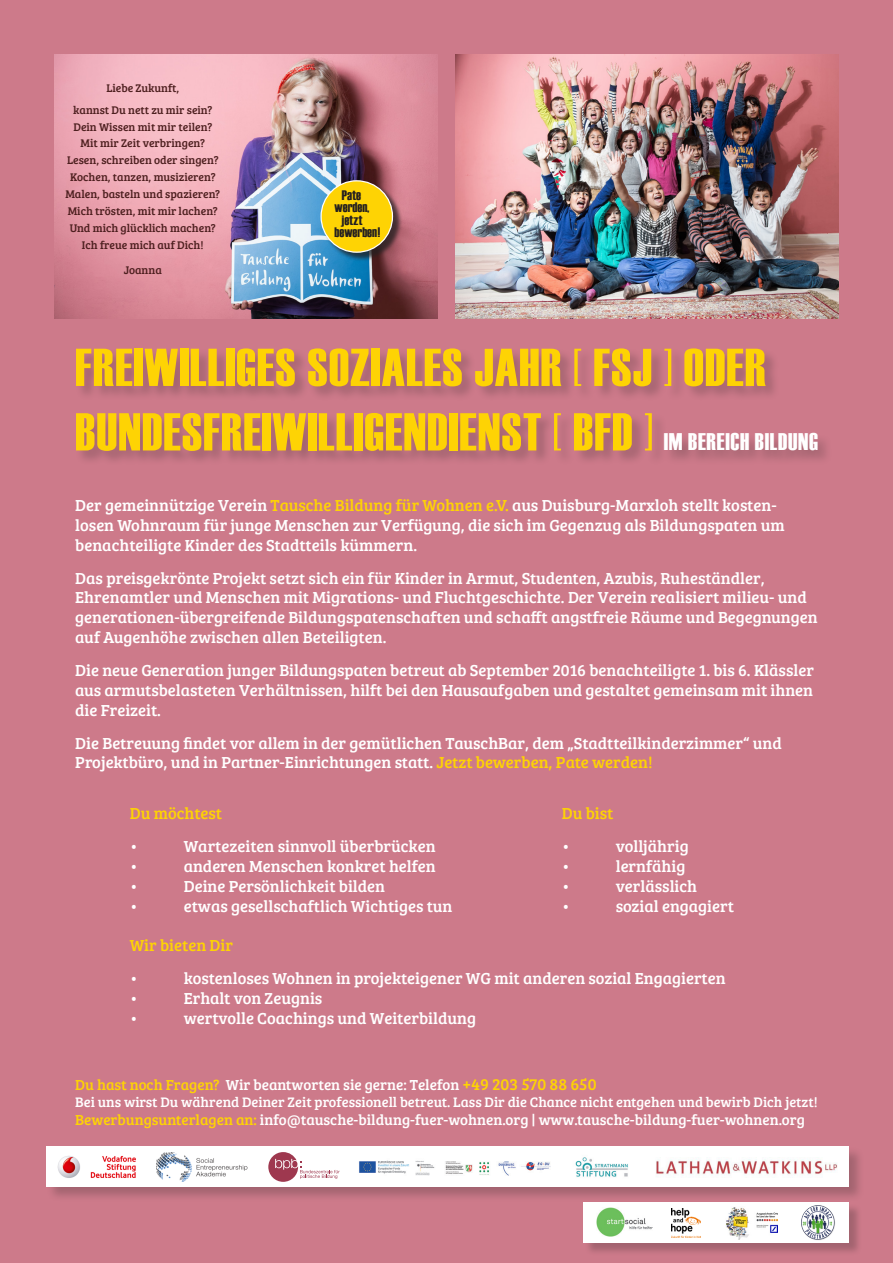
<style>
.page{position:relative;width:893px;height:1263px;background:#cd7a8a}
.page>*{position:absolute;margin:0;border:0;box-sizing:border-box;transform-origin:0 0}
.t1{font:53.25px "Haettenschweiler";letter-spacing:.02em;color:#fed304}
.t2{font:16.5px/19.8px "Bree Serif";color:#fff;text-align:justify}
.t3{font:16.5px "Bree Serif";color:#fed304}
.t4{font:15px "Bree Serif";color:#fff}
.t5{font:14.25px "Bree Serif";color:#fff}
.t6{font:13.8px "Haettenschweiler";color:#231f20}
.t7{font:11.4px/17px "Bree Serif";color:#4d1f1f;text-align:center}
.s1{font-size:24px;color:#fff}
.s2{color:#fed304}
.s3{font-size:16.5px;color:#fed304}
</style>
<div class="page">
<div style="left:46px;top:1146px;width:819px;height:56px;background:#231f20;opacity:.25"></div>
<div style="left:47px;top:1146px;width:802px;height:41px;background:#fff"></div>
<img style="left:359px;top:1160px;width:192px;height:16px">
<img style="left:156px;top:1152px;width:92px;height:30px">
<img style="left:575px;top:1157px;width:53px;height:20px">
<img style="left:656px;top:1157px;width:182px;height:20px">
<img style="left:57px;top:1155px;width:79px;height:23px">
<svg style="left:268px;top:1152px;width:72px;height:30px"></svg>
<div style="left:585px;top:1204px;width:277px;height:52px;background:#231f20;opacity:.25"></div>
<div style="left:583px;top:1203px;width:266px;height:40px;background:#fff"></div>
<img style="left:671px;top:1208px;width:30px;height:30px">
<img style="left:801px;top:1206px;width:34px;height:34px">
<img style="left:726px;top:1207px;width:51px;height:32px">
<img style="left:596px;top:1207px;width:57px;height:29px">
<img style="left:54px;top:54px;width:383px;height:264px">
<div style="left:322px;top:181px;width:81px;height:81px;background:#231f20;opacity:.75"></div>
<div style="left:321px;top:181px;width:71px;height:71px;background:#fed304;border-radius:50%"></div>
<div style="left:320px;top:180px;width:73px;height:73px;border:1px solid #fff;border-radius:50%"></div>
<img style="left:455px;top:54px;width:384px;height:264px">
<div style="left:75px;top:348px;width:758px;height:118px;background:#231f20;opacity:.25"></div>
<p class="t7" style="left:73px;top:77px;width:141px;line-height:21.5px">Liebe Zukunft,<br>kannst Du nett zu mir sein?</p>
<p class="t7" style="left:65px;top:118px;width:156px">Dein Wissen mit mir teilen?<br>Mit mir Zeit verbringen?<br>Lesen, schreiben oder singen?<br>Kochen, tanzen, musizieren?<br>Malen, basteln und spazieren?<br>Mich trösten, mit mir lachen?<br>Und mich glücklich machen?<br>Ich freue mich auf Dich!</p>
<p class="t7" style="left:124px;top:260px;width:40px">Joanna</p>
<p class="t6" style="left:342px;top:187px;width:21px">Pate</p>
<p class="t6" style="left:335px;top:200px;width:36px">werden,</p>
<p class="t6" style="left:342px;top:212px;width:22px">jetzt</p>
<p class="t6" style="left:335px;top:224px;width:47px">bewerben!</p>
<p class="t1" style="left:75px;top:337px;width:692px">FREIWILLIGES SOZIALES JAHR [ FSJ ] ODER</p>
<p class="t1" style="left:75px;top:401px;width:744px">BUNDESFREIWILLIGENDIENST [ BFD ] <span class="s1">IM BEREICH BILDUNG</span></p>
<p class="t2" style="left:75px;top:495px;width:703px">Der gemeinnützige Verein <span class="s2">Tausche Bildung für Wohnen e.V.</span> aus Duisburg-Marxloh stellt kosten-</p>
<p class="t2" style="left:75px;top:514px;width:711px">losen Wohnraum für junge Menschen zur Verfügung, die sich im Gegenzug als Bildungspaten um</p>
<p class="t2" style="left:75px;top:534px;width:343px">benachteiligte Kinder des Stadtteils kümmern.</p>
<p class="t2" style="left:75px;top:567px;width:691px">Das preisgekrönte Projekt setzt sich ein für Kinder in Armut, Studenten, Azubis, Ruheständler,</p>
<p class="t2" style="left:75px;top:587px;width:733px">Ehrenamtler und Menschen mit Migrations- und Fluchtgeschichte. Der Verein realisiert milieu- und</p>
<p class="t2" style="left:75px;top:607px;width:744px">generationen-übergreifende Bildungspatenschaften und schafft angstfreie Räume und Begegnungen</p>
<p class="t2" style="left:75px;top:627px;width:313px">auf Augenhöhe zwischen allen Beteiligten.</p>
<p class="t2" style="left:75px;top:660px;width:740px">Die neue Generation junger Bildungspaten betreut ab September 2016 benachteiligte 1. bis 6. Klässler aus armutsbelasteten Verhältnissen, hilft bei den Hausaufgaben und gestaltet gemeinsam mit ihnen die Freizeit.</p>
<p class="t2" style="left:75px;top:732px;width:708px">Die Betreuung findet vor allem in der gemütlichen TauschBar, dem „Stadtteilkinderzimmer“ und<br>Projektbüro, und in Partner-Einrichtungen statt. <span class="s2">Jetzt bewerben, Pate werden!</span></p>
<p class="t3" style="left:130px;top:801px;width:94px">Du möchtest</p>
<p class="t3" style="left:562px;top:801px;width:53px">Du bist</p>
<p class="t2" style="left:130px;top:836px;width:10px">•</p>
<p class="t2" style="left:184px;top:836px;width:253px">Wartezeiten sinnvoll überbrücken</p>
<p class="t2" style="left:562px;top:836px;width:10px">•</p>
<p class="t2" style="left:616px;top:836px;width:74px">volljährig</p>
<p class="t2" style="left:130px;top:856px;width:10px">•</p>
<p class="t2" style="left:184px;top:856px;width:254px">anderen Menschen konkret helfen</p>
<p class="t2" style="left:562px;top:856px;width:10px">•</p>
<p class="t2" style="left:616px;top:856px;width:71px">lernfähig</p>
<p class="t2" style="left:130px;top:875px;width:10px">•</p>
<p class="t2" style="left:184px;top:875px;width:203px">Deine Persönlichkeit bilden</p>
<p class="t2" style="left:562px;top:875px;width:10px">•</p>
<p class="t2" style="left:616px;top:875px;width:83px">verlässlich</p>
<p class="t2" style="left:130px;top:895px;width:10px">•</p>
<p class="t2" style="left:184px;top:895px;width:270px">etwas gesellschaftlich Wichtiges tun</p>
<p class="t2" style="left:562px;top:895px;width:10px">•</p>
<p class="t2" style="left:616px;top:895px;width:120px">sozial engagiert</p>
<p class="t3" style="left:130px;top:933px;width:105px">Wir bieten Dir</p>
<p class="t2" style="left:130px;top:968px;width:10px">•</p>
<p class="t2" style="left:184px;top:968px;width:543px">kostenloses Wohnen in projekteigener WG mit anderen sozial Engagierten</p>
<p class="t2" style="left:130px;top:988px;width:10px">•</p>
<p class="t2" style="left:184px;top:988px;width:140px">Erhalt von Zeugnis</p>
<p class="t2" style="left:130px;top:1007px;width:10px">•</p>
<p class="t2" style="left:184px;top:1007px;width:294px">wertvolle Coachings und Weiterbildung</p>
<p class="t4" style="left:75px;top:1073px;width:523px"><span class="s2">Du hast noch Fragen?</span> Wir beantworten sie gerne: Telefon <span class="s3">+49 203 570 88 650</span></p>
<p class="t5" style="left:75px;top:1091px;width:744px">Bei uns wirst Du während Deiner Zeit professionell betreut. Lass Dir die Chance nicht entgehen und bewirb Dich jetzt!</p>
<p class="t4" style="left:75px;top:1108px;width:731px"><span class="s2">Bewerbungsunterlagen an:</span> info@tausche-bildung-fuer-wohnen.org | www.tausche-bildung-fuer-wohnen.org</p>
</div>
